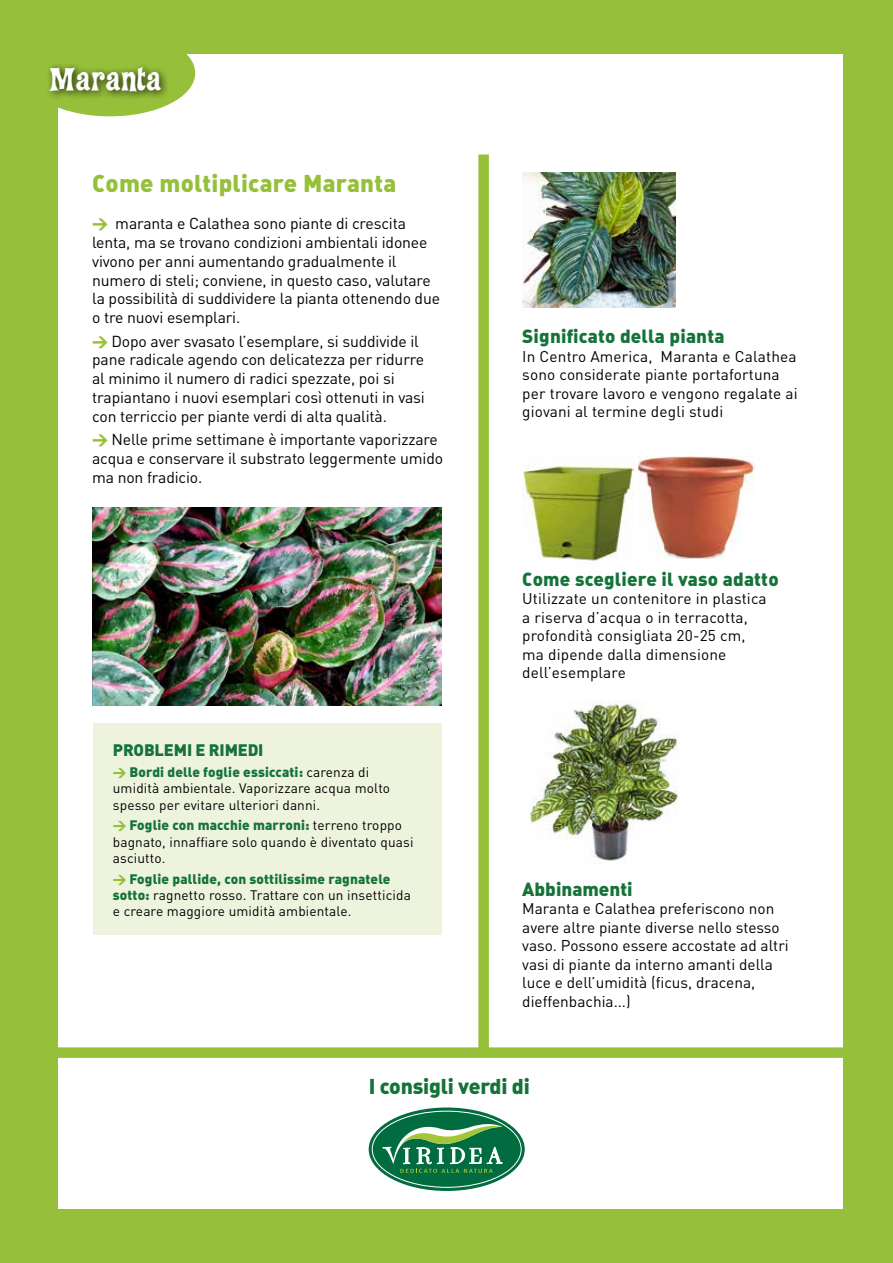
<style>
.page{position:relative;width:893px;height:1263px;background:#96c03a}
.page>*{position:absolute;margin:0;border:0;box-sizing:border-box;transform-origin:0 0}
.t1{font:33px "Tiki Surf";letter-spacing:.02em;color:#fff}
.t2{font:24px "DIN Black Alternate";letter-spacing:.01em;color:#96c03a}
.t3{font:21.15px "DIN Black Alternate";letter-spacing:-.01em;color:#15733a}
.t4{font:18.9px "DIN Black Alternate";letter-spacing:.01em;color:#15733a}
.t5{font:16.5px "DIN Black Alternate";letter-spacing:-.01em;color:#15733a}
.t6{font:15.75px/18.9px "DIN";letter-spacing:-.01em;color:#000}
.t7{font:15.45px/18.5px "DIN";color:#000}
.t8{font:13.65px/16.4px "DIN";letter-spacing:.01em;color:#000}
.t9{font:13.65px "DIN Black Alternate";letter-spacing:.01em;color:#15733a}
.s1{font-weight:900;color:#96c03a}
.s2{font-family:"DIN";font-weight:900;font-size:13.5px;color:#96c03a}
.s3{font-family:"DIN";color:#000}
.s4{font-family:"DIN Black Alternate";color:#15733a}
</style>
<div class="page">
<div style="left:58px;top:54px;width:785px;height:1155px;background:#fff"></div>
<svg style="left:369px;top:1107px;width:156px;height:84px"></svg>
<div style="left:372px;top:1111px;width:149px;height:76px;background:#006c3f;border-radius:50%"></div>
<svg style="left:383px;top:1122px;width:119px;height:51px"></svg>
<img style="left:522px;top:459px;width:111px;height:102px">
<img style="left:638px;top:456px;width:117px;height:102px">
<div style="left:9px;top:1047px;width:884px;height:11px;background:#96c03a"></div>
<div style="left:24px;top:30px;width:171px;height:86px;background:#96c03a;border-radius:50%"></div>
<div style="left:478px;top:154px;width:11px;height:899px;background:#96c03a"></div>
<img style="left:92px;top:507px;width:350px;height:199px">
<div style="left:93px;top:723px;width:349px;height:212px;background:#edf3dd"></div>
<img style="left:522px;top:172px;width:153px;height:136px">
<img style="left:529px;top:700px;width:149px;height:161px">
<div style="left:45px;top:61px;width:126px;height:40px;background:#000;opacity:.8"></div>
<h1 class="t1" style="left:50px;top:61px;width:113px">Maranta</h1>
<h2 class="t2" style="left:92px;top:168px;width:306px">Come moltiplicare Maranta</h2>
<p class="t6" style="left:92px;top:213px;width:349px"><span class="s1">&gt;</span> maranta e Calathea sono piante di crescita lenta, ma se trovano condizioni ambientali idonee vivono per anni aumentando gradualmente il numero di steli; conviene, in questo caso, valutare la possibilità di suddividere la pianta ottenendo due o tre nuovi esemplari.</p>
<p class="t6" style="left:92px;top:331px;width:334px"><span class="s1">&gt;</span> Dopo aver svasato l’esemplare, si suddivide il pane radicale agendo con delicatezza per ridurre al minimo il numero di radici spezzate, poi si trapiantano i nuovi esemplari così ottenuti in vasi con terriccio per piante verdi di alta qualità.</p>
<p class="t6" style="left:92px;top:430px;width:352px"><span class="s1">&gt;</span> Nelle prime settimane è importante vaporizzare acqua e conservare il substrato leggermente umido ma non fradicio.</p>
<p class="t5" style="left:113px;top:739px;width:152px">problemi e rimedi</p>
<p class="t9" style="left:113px;top:763px;width:258px"><span class="s2">&gt;</span> Bordi delle foglie essiccati: <span class="s3">carenza di</span></p>
<p class="t8" style="left:113px;top:780px;width:279px">umidità ambientale. Vaporizzare acqua molto spesso per evitare ulteriori danni.</p>
<p class="t9" style="left:113px;top:816px;width:291px"><span class="s2">&gt;</span> Foglie con macchie marroni: <span class="s3">terreno troppo</span></p>
<p class="t8" style="left:113px;top:833px;width:302px">bagnato, innaffiare solo quando è diventato quasi asciutto.</p>
<p class="t9" style="left:113px;top:870px;width:279px"><span class="s2">&gt;</span> Foglie pallide, con sottilissime ragnatele</p>
<p class="t8" style="left:113px;top:887px;width:300px"><span class="s4">sotto:</span> ragnetto rosso. Trattare con un insetticida e creare maggiore umidità ambientale.</p>
<p class="t4" style="left:522px;top:324px;width:204px">Significato della pianta</p>
<p class="t7" style="left:522px;top:347px;width:277px">In Centro America, Maranta e Calathea sono considerate piante portafortuna per trovare lavoro e vengono regalate ai giovani al termine degli studi</p>
<p class="t4" style="left:522px;top:566px;width:258px">Come scegliere il vaso adatto</p>
<p class="t7" style="left:522px;top:589px;width:246px">Utilizzate un contenitore in plastica a riserva d’acqua o in terracotta, profondità consigliata 20-25 cm, ma dipende dalla dimensione dell’esemplare</p>
<p class="t4" style="left:522px;top:876px;width:112px">Abbinamenti</p>
<p class="t7" style="left:522px;top:899px;width:268px">Maranta e Calathea preferiscono non avere altre piante diverse nello stesso vaso. Possono essere accostate ad altri vasi di piante da interno amanti della luce e dell’umidità (ficus, dracena, dieffenbachia...)</p>
<h3 class="t3" style="left:369px;top:1072px;width:162px">I consigli verdi di</h3>
</div>
